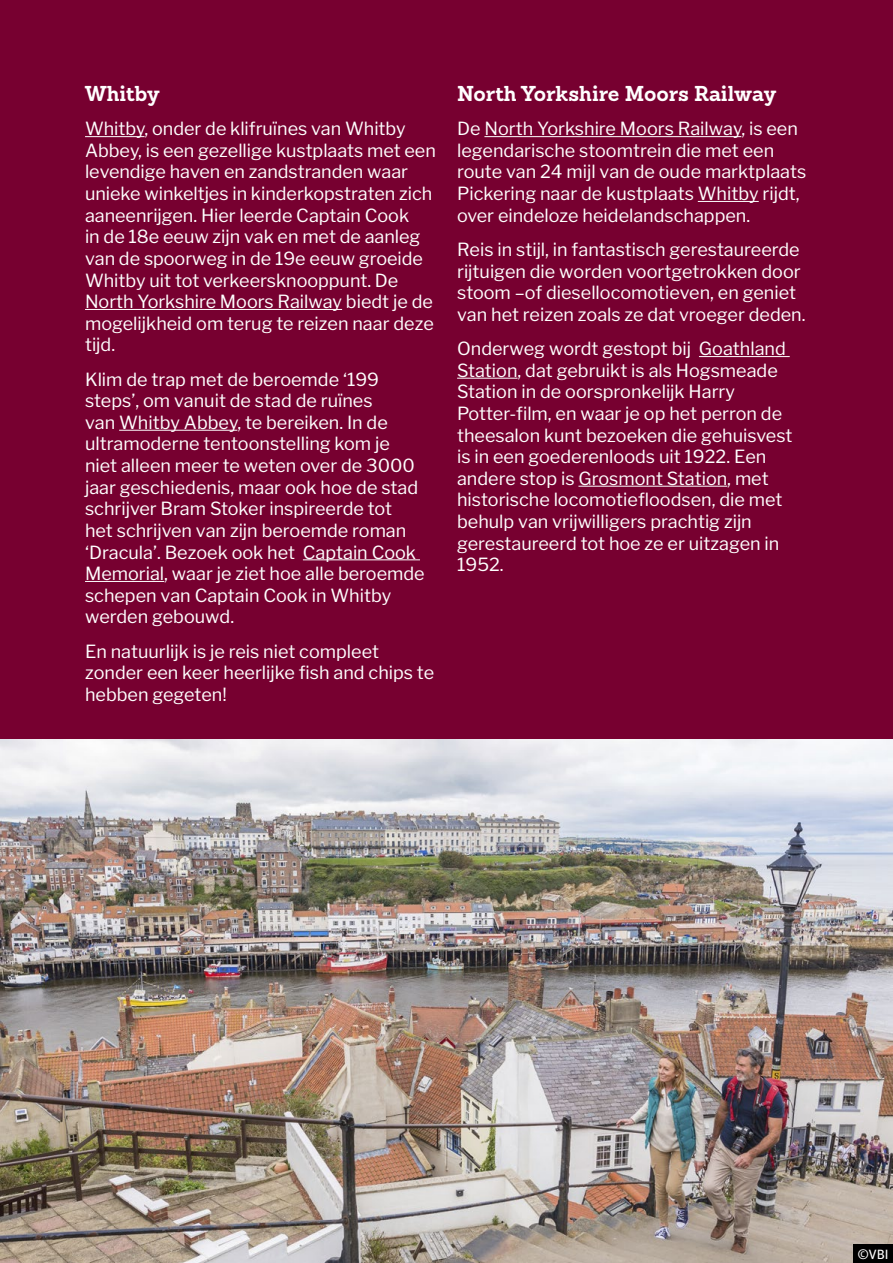
<style>
.page{position:relative;width:893px;height:1263px;background:#770030}
.page>*{position:absolute;margin:0;border:0;box-sizing:border-box;transform-origin:0 0}
.t1{font:700 21px "Sanchez";color:#fff}
.Body_MAIN{font:18px/21.6px "Libre Franklin";color:#fff}
.t2{font:13.5px "Meta Pro";color:#fff}
</style>
<div class="page">
<hr style="left:85px;top:136px;width:60px;height:1px;background:#fff">
<hr style="left:85px;top:309px;width:257px;height:1px;background:#fff">
<hr style="left:119px;top:430px;width:118px;height:1px;background:#fff">
<hr style="left:303px;top:559px;width:117px;height:1px;background:#fff">
<hr style="left:85px;top:581px;width:79px;height:1px;background:#fff">
<hr style="left:484px;top:136px;width:257px;height:1px;background:#fff">
<hr style="left:698px;top:201px;width:61px;height:1px;background:#fff">
<hr style="left:699px;top:356px;width:91px;height:1px;background:#fff">
<hr style="left:457px;top:378px;width:61px;height:1px;background:#fff">
<hr style="left:578px;top:486px;width:149px;height:1px;background:#fff">
<img style="left:0;top:740px;width:893px;height:523px">
<div style="left:853px;top:1244px;width:40px;height:19px;background:#000"></div>
<h2 class="t1" style="left:85px;top:79px;width:76px">Whitby</h2>
<p class="Body_MAIN" style="left:85px;top:118px;width:352px">Whitby, onder de klifruïnes van Whitby Abbey, is een gezellige kustplaats met een levendige haven en zandstranden waar unieke winkeltjes in kinderkopstraten zich aaneenrijgen. Hier leerde Captain Cook<br>in de 18e eeuw zijn vak en met de aanleg van de spoorweg in de 19e eeuw groeide Whitby uit tot verkeersknooppunt. De North Yorkshire Moors Railway biedt je de mogelijkheid om terug te reizen naar deze tijd.</p>
<p class="Body_MAIN" style="left:85px;top:368px;width:341px">Klim de trap met de beroemde ‘199 steps’, om vanuit de stad de ruïnes<br>van Whitby Abbey, te bereiken. In de ultramoderne tentoonstelling kom je niet alleen meer te weten over de 3000 jaar geschiedenis, maar ook hoe de stad schrijver Bram Stoker inspireerde tot<br>het schrijven van zijn beroemde roman ‘Dracula’. Bezoek ook het Captain Cook Memorial, waar je ziet hoe alle beroemde schepen van Captain Cook in Whitby werden gebouwd.</p>
<p class="Body_MAIN" style="left:85px;top:640px;width:351px">En natuurlijk is je reis niet compleet zonder een keer heerlijke fish and chips te hebben gegeten!</p>
<h2 class="t1" style="left:457px;top:79px;width:321px">North Yorkshire Moors Railway</h2>
<p class="Body_MAIN" style="left:457px;top:118px;width:351px">De North Yorkshire Moors Railway, is een legendarische stoomtrein die met een route van 24 mijl van de oude marktplaats Pickering naar de kustplaats Whitby rijdt, over eindeloze heidelandschappen.</p>
<p class="Body_MAIN" style="left:457px;top:239px;width:350px">Reis in stijl, in fantastisch gerestaureerde rijtuigen die worden voortgetrokken door stoom –of diesellocomotieven, en geniet van het reizen zoals ze dat vroeger deden.</p>
<p class="Body_MAIN" style="left:457px;top:338px;width:337px">Onderweg wordt gestopt bij Goathland Station, dat gebruikt is als Hogsmeade Station in de oorspronkelijk Harry Potter-film, en waar je op het perron de theesalon kunt bezoeken die gehuisvest is in een goederenloods uit 1922. Een andere stop is Grosmont Station, met historische locomotiefloodsen, die met behulp van vrijwilligers prachtig zijn gerestaureerd tot hoe ze er uitzagen in 1952.</p>
<p class="t2" style="left:857px;top:1244px;width:33px">©VBI</p>
</div>
